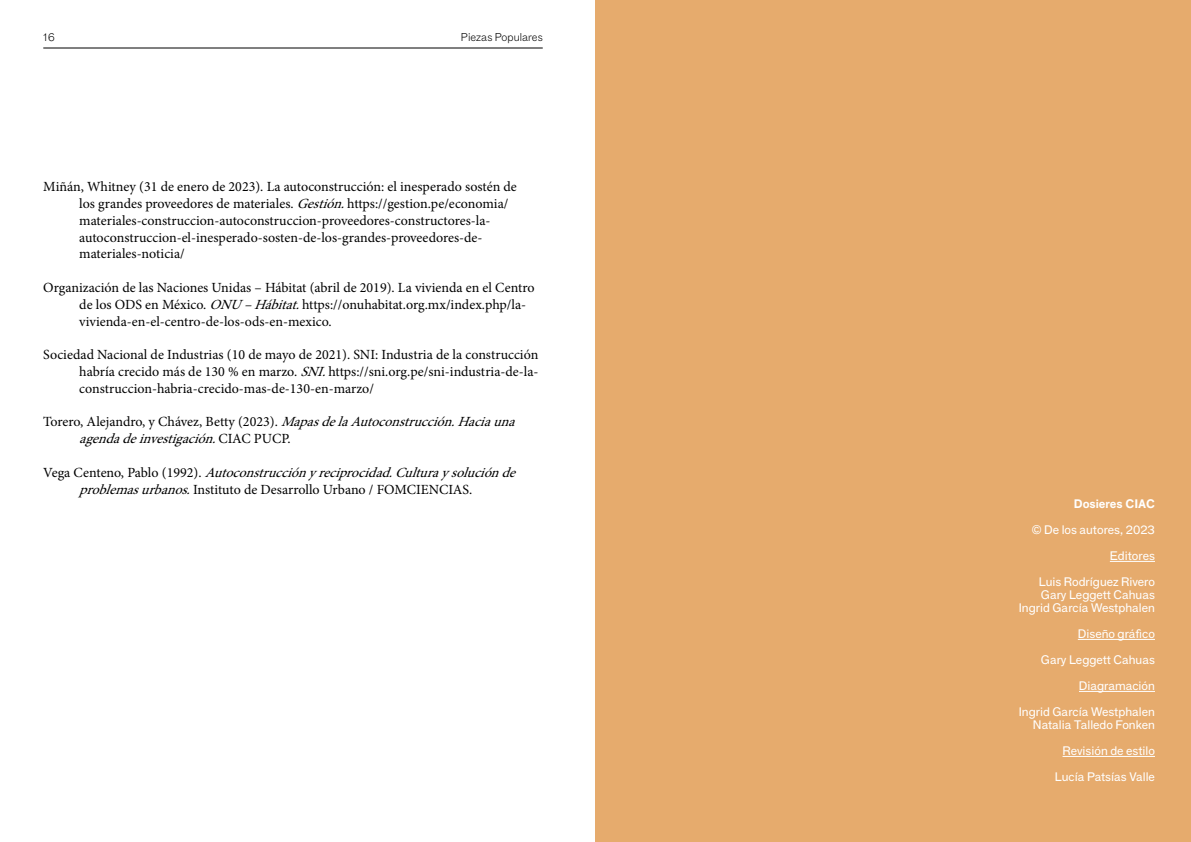
<style>
.page{position:relative;width:1191px;height:842px;background:#fff}
.page>*{position:absolute;margin:0;border:0;box-sizing:border-box;transform-origin:0 0}
.t1{font:14px/16.8px "Minion Pro";color:#000}
.t2{font:italic 14px/16.8px "Minion Pro";color:#000}
.t3{font:12px/26px "F Grotesk";color:#fff;text-align:right}
.t4{font:700 12px "F Grotesk";color:#fff}
.t5{font:100 11px "F Grotesk";color:#000}
.s1{font-style:italic}
.s2{font-style:normal}
</style>
<div class="page">
<hr style="left:43px;top:48px;width:500px;height:1px;background:#000">
<div style="left:595px;top:0;width:596px;height:842px;background:#e6ab6d"></div>
<hr style="left:1109px;top:561px;width:46px;height:1px;background:#fff">
<hr style="left:1077px;top:639px;width:78px;height:1px;background:#fff">
<hr style="left:1079px;top:691px;width:76px;height:1px;background:#fff">
<hr style="left:1062px;top:756px;width:93px;height:1px;background:#fff">
<p class="t5" style="left:43px;top:29px;width:13px">16</p>
<p class="t5" style="left:461px;top:29px;width:83px">Piezas Populares</p>
<p class="t1" style="left:79px;top:178px;width:439px;text-indent:-36px">Miñán, Whitney (31 de enero de 2023). La autoconstrucción: el inesperado sostén de los grandes proveedores de materiales. <span class="s1">Gestión.</span>https://gestion.pe/economia/ materiales-construccion-autoconstruccion-proveedores-constructores-la&shy;autoconstruccion-el-inesperado-sosten-de-los-grandes-proveedores-de&shy;materiales-noticia/</p>
<p class="t1" style="left:79px;top:279px;width:457px;text-indent:-36px">Organización de las Naciones Unidas – Hábitat (abril de 2019). La vivienda en el Centro de los ODS en México. <span class="s1">ONU–Hábitat.</span>https://onuhabitat.org.mx/index.php/la&shy;vivienda-en-el-centro-de-los-ods-en-mexico.</p>
<p class="t1" style="left:79px;top:346px;width:461px;text-align:justify;text-indent:-36px">Sociedad Nacional de Industrias (10 de mayo de 2021). SNI: Industria de la construcción habría crecido más de 130 % en marzo. <span class="s1">SNI.</span>https://sni.org.pe/sni-industria-de-la&shy;construccion-habria-crecido-mas-de-130-en-marzo/</p>
<p class="t2" style="left:79px;top:414px;width:443px;text-indent:-36px"><span class="s2">Torero, Alejandro, y Chávez, Betty (2023).</span> MapasdelaAutoconstrucción.Haciauna agendadeinvestigación.<span class="s2">C I A C P U C P .</span></p>
<p class="t2" style="left:79px;top:464px;width:444px;text-indent:-36px"><span class="s2">V e g a C e n t e n o , P a b l o ( 1 9 9 2 ) .</span> Autoconstrucciónyreciprocidad.Culturaysoluciónde problemasurbanos.<span class="s2">Instituto de Desarrollo Urbano / FOMCIENCIAS.</span></p>
<p class="t4" style="left:1073px;top:495px;width:83px">Dosieres CIAC</p>
<p class="t3" style="left:1032px;top:516px;width:125px">© De los autores, 2023<br>Editores<br>Luis Rodríguez Rivero</p>
<p class="t3" style="left:1018px;top:588px;width:138px;line-height:13px">Gary Leggett Cahuas<br>Ingrid García Westphalen</p>
<p class="t3" style="left:1018px;top:620px;width:138px">Diseño gráfico<br>Gary Leggett Cahuas<br>Diagramación<br>Ingrid García Westphalen</p>
<p class="t3" style="left:1033px;top:711px;width:123px">Natalia Talledo Fonken<br>Revisión de estilo<br>Lucía Patsías Valle</p>
</div>
